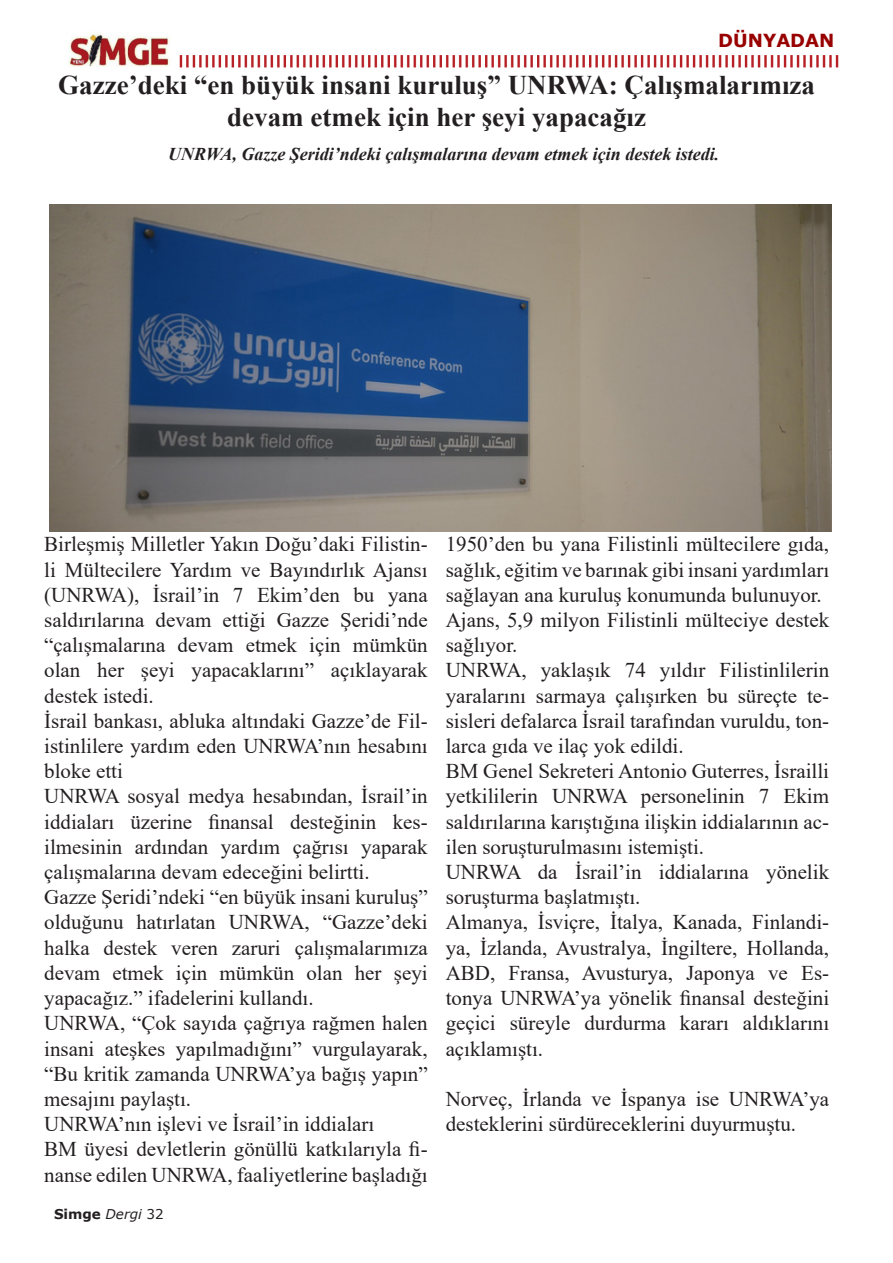
<style>
.page{position:relative;width:893px;height:1263px;background:#fff}
.page>*{position:absolute;margin:0;border:0;box-sizing:border-box;transform-origin:0 0}
.t1{font:700 27px/32.4px "Times New Roman";color:#231f20;text-align:center}
.t2{font:21px/25.2px "Times New Roman";color:#231f20;text-align:justify}
.t3{font:italic 700 18px "Times New Roman";color:#231f20}
.t4{font:700 18px "Verdana";color:#980000}
.t5{font:700 13.5px "Verdana";color:#231f20}
.s1{font-weight:400;font-style:italic}
.s2{font-weight:400}
</style>
<div class="page">
<img style="left:68px;top:33px;width:771px;height:35px">
<img style="left:49px;top:205px;width:782px;height:326px">
<p class="t4" style="left:718px;top:28px;width:118px">DÜNYADAN</p>
<p class="t1" style="left:58px;top:68px;width:758px">Gazze’deki “en büyük insani kuruluş” UNRWA: Çalışmalarımıza devam etmek için her şeyi yapacağız</p>
<p class="t3" style="left:168px;top:142px;width:553px">UNRWA, Gazze Şeridi’ndeki çalışmalarına devam etmek için destek istedi.</p>
<p class="t2" style="left:44px;top:531px;width:385px">Birleşmiş Milletler Yakın Doğu’daki Filistin&shy;li Mültecilere Yardım ve Bayındırlık Ajansı (UNRWA), İsrail’in 7 Ekim’den bu yana saldırılarına devam ettiği Gazze Şeridi’nde “çalışmalarına devam etmek için mümkün olan her şeyi yapacaklarını” açıklayarak destek istedi.</p>
<p class="t2" style="left:44px;top:707px;width:385px">İsrail bankası, abluka altındaki Gazze’de Fil&shy;istinlilere yardım eden UNRWA’nın hesabını bloke etti</p>
<p class="t2" style="left:44px;top:783px;width:385px">UNRWA sosyal medya hesabından, İsrail’in iddiaları üzerine finansal desteğinin kes&shy;ilmesinin ardından yardım çağrısı yaparak çalışmalarına devam edeceğini belirtti.</p>
<p class="t2" style="left:44px;top:884px;width:385px">Gazze Şeridi’ndeki “en büyük insani kuruluş” olduğunu hatırlatan UNRWA, “Gazze’deki halka destek veren zaruri çalışmalarımıza devam etmek için mümkün olan her şeyi yapacağız.” ifadelerini kullandı.</p>
<p class="t2" style="left:44px;top:1010px;width:385px">UNRWA, “Çok sayıda çağrıya rağmen halen insani ateşkes yapılmadığını” vurgulayarak, “Bu kritik zamanda UNRWA’ya bağış yapın” mesajını paylaştı.</p>
<p class="t2" style="left:44px;top:1111px;width:332px">UNRWA’nın işlevi ve İsrail’in iddiaları</p>
<p class="t2" style="left:44px;top:1136px;width:385px">BM üyesi devletlerin gönüllü katkılarıyla fi&shy;nanse edilen UNRWA, faaliyetlerine başladığı</p>
<p class="t5" style="left:54px;top:1205px;width:111px">Simge <span class="s1">Dergi</span> <span class="s2">32</span></p>
<p class="t2" style="left:446px;top:531px;width:385px">1950’den bu yana Filistinli mültecilere gıda, sağlık, eğitim ve barınak gibi insani yardımları sağlayan ana kuruluş konumunda bulunuyor.</p>
<p class="t2" style="left:446px;top:607px;width:385px">Ajans, 5,9 milyon Filistinli mülteciye destek sağlıyor.</p>
<p class="t2" style="left:446px;top:657px;width:385px">UNRWA, yaklaşık 74 yıldır Filistinlilerin yaralarını sarmaya çalışırken bu süreçte te&shy;sisleri defalarca İsrail tarafından vuruldu, ton&shy;larca gıda ve ilaç yok edildi.</p>
<p class="t2" style="left:446px;top:758px;width:385px">BM Genel Sekreteri Antonio Guterres, İsrailli yetkililerin UNRWA personelinin 7 Ekim saldırılarına karıştığına ilişkin iddialarının ac&shy;ilen soruşturulmasını istemişti.</p>
<p class="t2" style="left:446px;top:859px;width:385px">UNRWA da İsrail’in iddialarına yönelik soruşturma başlatmıştı.</p>
<p class="t2" style="left:446px;top:909px;width:385px">Almanya, İsviçre, İtalya, Kanada, Finlandi&shy;ya, İzlanda, Avustralya, İngiltere, Hollanda, ABD, Fransa, Avusturya, Japonya ve Es&shy;tonya UNRWA’ya yönelik finansal desteğini geçici süreyle durdurma kararı aldıklarını açıklamıştı.</p>
<p class="t2" style="left:446px;top:1085px;width:385px">Norveç, İrlanda ve İspanya ise UNRWA’ya desteklerini sürdüreceklerini duyurmuştu.</p>
</div>
